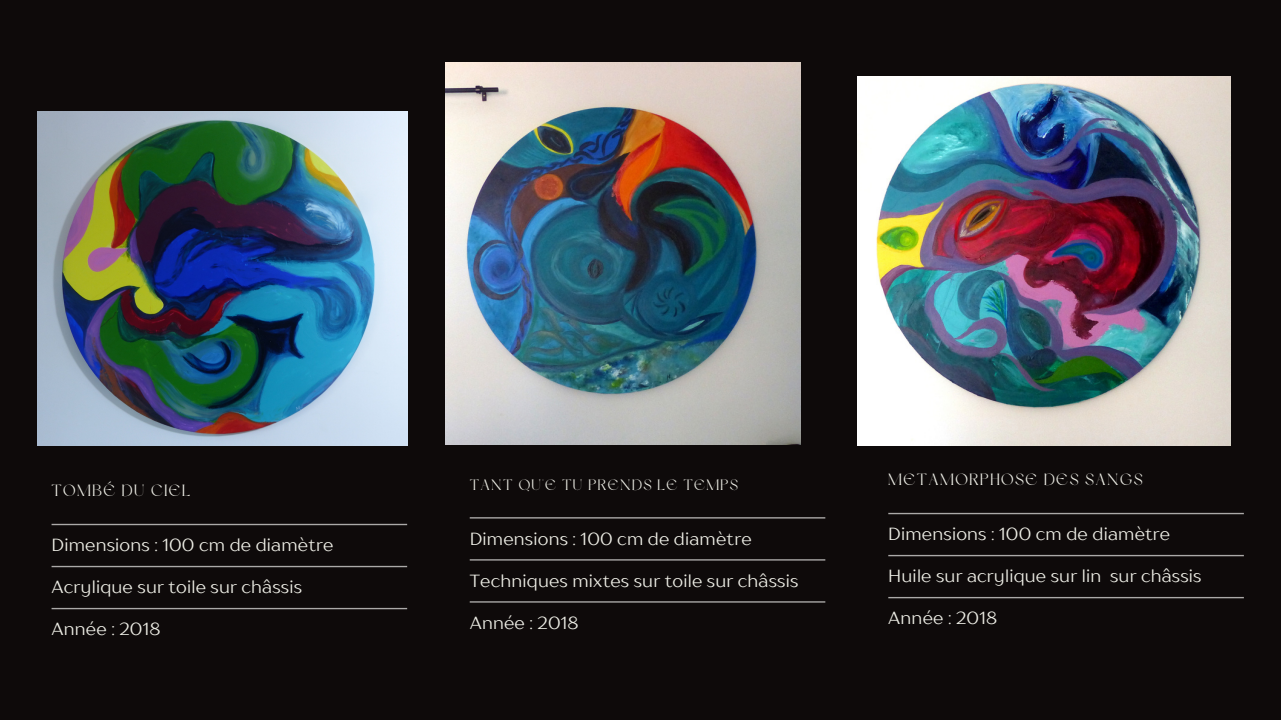
<style>
.page{position:relative;width:1281px;height:720px;background:#0e0a0a}
.page>*{position:absolute;margin:0;border:0;box-sizing:border-box;transform-origin:0 0}
.t1{font:17.5px "TT Drugs";letter-spacing:.01em;color:#eeeee6}
.t2{font:16.25px "Dream Avenue";letter-spacing:.09em;color:#eeeee6}
.t3{font:15px "Dream Avenue";letter-spacing:.09em;color:#eeeee6}
</style>
<div class="page">
<hr style="left:52px;top:608px;width:355px;height:1px;background:#aba9a8">
<hr style="left:52px;top:566px;width:355px;height:1px;background:#aba9a8">
<hr style="left:52px;top:524px;width:355px;height:1px;background:#aba9a8">
<hr style="left:470px;top:601px;width:355px;height:2px;background:#aba9a8">
<hr style="left:470px;top:559px;width:355px;height:2px;background:#aba9a8">
<hr style="left:470px;top:517px;width:355px;height:2px;background:#aba9a8">
<hr style="left:888px;top:597px;width:356px;height:1px;background:#aba9a8">
<hr style="left:888px;top:555px;width:356px;height:1px;background:#aba9a8">
<hr style="left:888px;top:513px;width:356px;height:1px;background:#aba9a8">
<img style="left:37px;top:111px;width:370px;height:334px">
<img style="left:445px;top:62px;width:355px;height:383px">
<img style="left:857px;top:77px;width:373px;height:368px">
<p class="t2" style="left:52px;top:484px;width:140px">TOMBÉ DU CIEL</p>
<p class="t1" style="left:52px;top:534px;width:283px">Dimensions : 100 cm de diamètre</p>
<p class="t1" style="left:52px;top:576px;width:252px">Acrylique sur toile sur châssis</p>
<p class="t1" style="left:52px;top:618px;width:110px">Année : 2018</p>
<p class="t3" style="left:470px;top:479px;width:270px">TANT QU'E TU PRENDS LE TEMPS</p>
<p class="t1" style="left:470px;top:528px;width:283px">Dimensions : 100 cm de diamètre</p>
<p class="t1" style="left:470px;top:570px;width:330px">Techniques mixtes sur toile sur châssis</p>
<p class="t1" style="left:470px;top:612px;width:110px">Année : 2018</p>
<p class="t2" style="left:888px;top:473px;width:256px">METAMORPHOSE DES SANGS</p>
<p class="t1" style="left:888px;top:523px;width:283px">Dimensions : 100 cm de diamètre</p>
<p class="t1" style="left:888px;top:565px;width:315px">Huile sur acrylique sur lin sur châssis</p>
<p class="t1" style="left:888px;top:607px;width:110px">Année : 2018</p>
</div>
